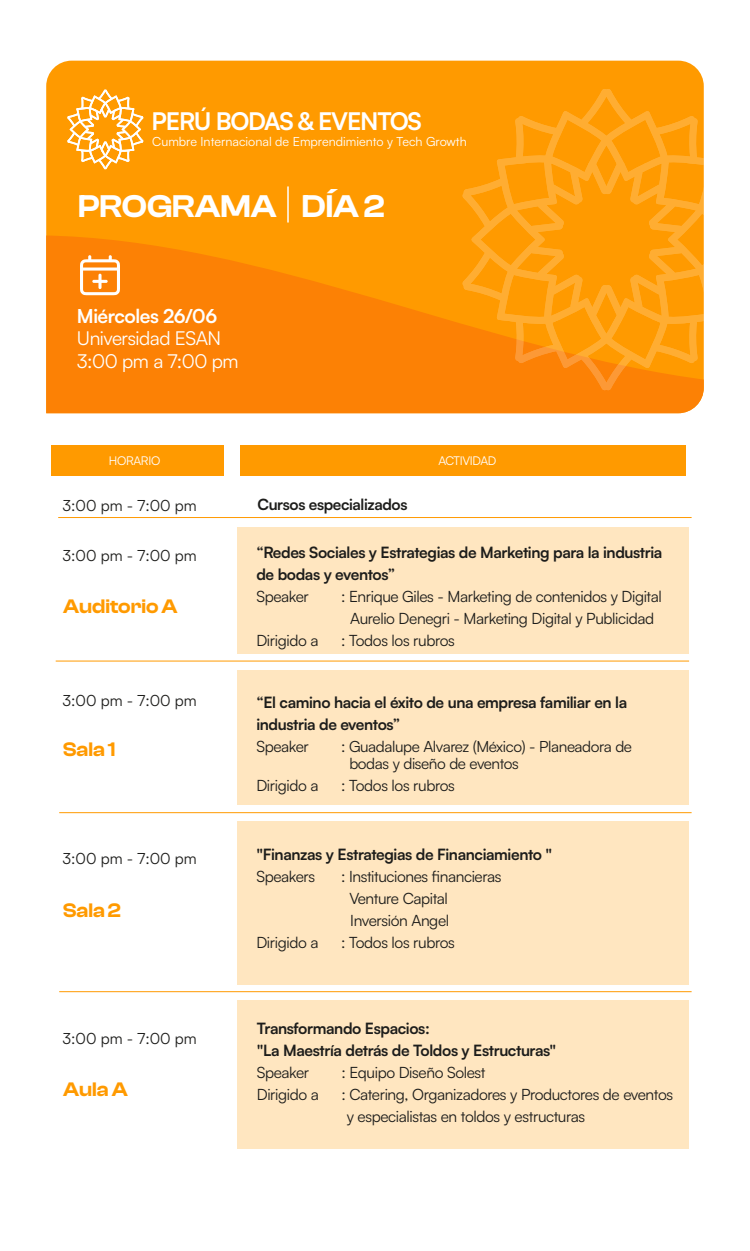
<style>
.page{position:relative;width:750px;height:1251px;background:#fff}
.page>*{position:absolute;margin:0;border:0;box-sizing:border-box;transform-origin:0 0}
.t1{font:700 32.47px "Clash Display Variable";color:#fff}
.t2{font:700 24.22px "Satoshi";letter-spacing:-.05em;color:#fff}
.t3{font:700 20.25px "Clash Display Variable";color:#ff9a00}
.t4{font:19.12px/22.1px "Satoshi";letter-spacing:-.025em;color:#fff}
.t5{font:700 19.12px "Satoshi";letter-spacing:-.025em;color:#fff}
.t6{font:15.52px/22px "Satoshi";letter-spacing:-.025em;color:#1d1d1b}
.t7{font:700 15.52px/22px "Satoshi";letter-spacing:-.025em;color:#1d1d1b}
.t8{font:15.38px/17.5px "Satoshi";letter-spacing:-.025em;color:#1d1d1b}
.t9{font:700 15.38px "Satoshi";letter-spacing:-.025em;color:#1d1d1b}
.t10{font:12.6px "Satoshi";color:#fff}
.t11{font:12.08px "Satoshi";color:#fff}
.s1{font-size:15.52px}
</style>
<div class="page">
<div style="left:46px;top:61px;width:658px;height:209px;background:#ff9a00"></div>
<svg style="left:46px;top:270px;width:658px;height:143px;background:#fc8305"></svg>
<hr style="left:287px;top:186px;width:2px;height:36px;background:#fff">
<svg style="left:80px;top:255px;width:40px;height:40px"></svg>
<svg style="left:462px;top:89px;width:242px;height:301px;background:#fd9105"></svg>
<svg style="left:470px;top:324px;width:234px;height:58px;background:#fd930c"></svg>
<svg style="left:470px;top:241px;width:234px;height:83px;background:#ffa010"></svg>
<svg style="left:470px;top:163px;width:234px;height:78px;background:#ff9f0e"></svg>
<svg style="left:470px;top:96px;width:234px;height:67px;background:#ff9e0c"></svg>
<svg style="left:67px;top:152px;width:77px;height:17px"></svg>
<svg style="left:67px;top:130px;width:77px;height:22px;fill:#ff9a00"></svg>
<svg style="left:67px;top:109px;width:77px;height:21px;fill:#ff9a00"></svg>
<svg style="left:67px;top:89px;width:77px;height:20px;background:#ffad32"></svg>
<div style="left:238px;top:526px;width:451px;height:127px;background:#ffe6c0"></div>
<div style="left:238px;top:999px;width:451px;height:149px;background:#ffe6c0"></div>
<div style="left:238px;top:669px;width:451px;height:135px;background:#ffe6c0"></div>
<div style="left:238px;top:820px;width:451px;height:163px;background:#ffe6c0"></div>
<div style="left:52px;top:444px;width:172px;height:31px;background:#ff9a00"></div>
<div style="left:241px;top:444px;width:445px;height:31px;background:#ff9a00"></div>
<hr style="left:58px;top:517px;width:634px;height:1px;background:#ff9a00">
<hr style="left:56px;top:660px;width:633px;height:1px;background:#ff9a00">
<hr style="left:59px;top:812px;width:633px;height:1px;background:#ff9a00">
<hr style="left:59px;top:991px;width:633px;height:1px;background:#ff9a00">
<h2 class="t2" style="left:152px;top:104px;width:272px">PERÚ BODAS &amp; EVENTOS</h2>
<p class="t10" style="left:152px;top:133px;width:316px">Cumbre Internacional de Emprendimiento y Tech Growth</p>
<h1 class="t1" style="left:78px;top:188px;width:308px">PROGRAMA DÍA 2</h1>
<p class="t5" style="left:77px;top:302px;width:142px">Miércoles 26/06</p>
<p class="t4" style="left:77px;top:326px;width:163px">Universidad ESAN<br>3:00 pm a 7:00 pm</p>
<p class="t11" style="left:109px;top:452px;width:53px">HORARIO</p>
<p class="t11" style="left:438px;top:452px;width:60px">ACTIVIDAD</p>
<p class="t8" style="left:62px;top:496px;width:136px">3:00 pm - 7:00 pm</p>
<p class="t9" style="left:257px;top:493px;width:152px">Cursos especializados</p>
<p class="t8" style="left:62px;top:545px;width:136px">3:00 pm - 7:00 pm</p>
<h3 class="t3" style="left:63px;top:594px;width:116px">Auditorio A</h3>
<p class="t8" style="left:62px;top:690px;width:136px">3:00 pm - 7:00 pm</p>
<h3 class="t3" style="left:63px;top:737px;width:54px">Sala 1</h3>
<p class="t8" style="left:62px;top:848px;width:136px">3:00 pm - 7:00 pm</p>
<h3 class="t3" style="left:63px;top:898px;width:59px">Sala 2</h3>
<p class="t8" style="left:62px;top:1028px;width:136px">3:00 pm - 7:00 pm</p>
<h3 class="t3" style="left:63px;top:1077px;width:66px">Aula A</h3>
<p class="t7" style="left:256px;top:540px;width:408px">“Redes Sociales y Estrategias de Marketing para la industria de bodas y eventos”</p>
<p class="t6" style="left:256px;top:585px;width:54px">Speaker</p>
<p class="t6" style="left:341px;top:585px;width:322px;text-align:center">: Enrique Giles - Marketing de contenidos y Digital<br>Aurelio Denegri - Marketing Digital y Publicidad</p>
<p class="t6" style="left:256px;top:629px;width:64px">Dirigido a</p>
<p class="t6" style="left:341px;top:629px;width:115px">: Todos los rubros</p>
<p class="t7" style="left:256px;top:689px;width:372px">“El camino hacia el éxito de una empresa familiar en la industria de eventos”</p>
<p class="t6" style="left:256px;top:734px;width:54px">Speaker</p>
<p class="t8" style="left:349px;top:736px;width:284px;text-indent:-8px"><span class="s1">:</span> Guadalupe Alvarez (México) - Planeadora de bodas y diseño de eventos</p>
<p class="t6" style="left:256px;top:773px;width:64px">Dirigido a</p>
<p class="t6" style="left:341px;top:773px;width:115px">: Todos los rubros</p>
<p class="t7" style="left:256px;top:842px;width:297px">"Finanzas y Estrategias de Financiamiento "</p>
<p class="t6" style="left:256px;top:864px;width:60px">Speakers</p>
<p class="t6" style="left:349px;top:864px;width:154px;text-indent:-8px">: Instituciones financieras<br>Venture Capital<br>Inversión Angel</p>
<p class="t6" style="left:256px;top:930px;width:64px">Dirigido a</p>
<p class="t6" style="left:341px;top:930px;width:115px">: Todos los rubros</p>
<p class="t7" style="left:257px;top:1016px;width:301px">Transformando Espacios:<br>"La Maestría detrás de Toldos y Estructuras"</p>
<p class="t6" style="left:257px;top:1060px;width:54px">Speaker</p>
<p class="t6" style="left:342px;top:1060px;width:146px">: Equipo Diseño Solest</p>
<p class="t6" style="left:257px;top:1082px;width:64px">Dirigido a</p>
<p class="t6" style="left:347px;top:1082px;width:328px;text-indent:-5px">: Catering, Organizadores y Productores de eventos y especialistas en toldos y estructuras</p>
</div>
